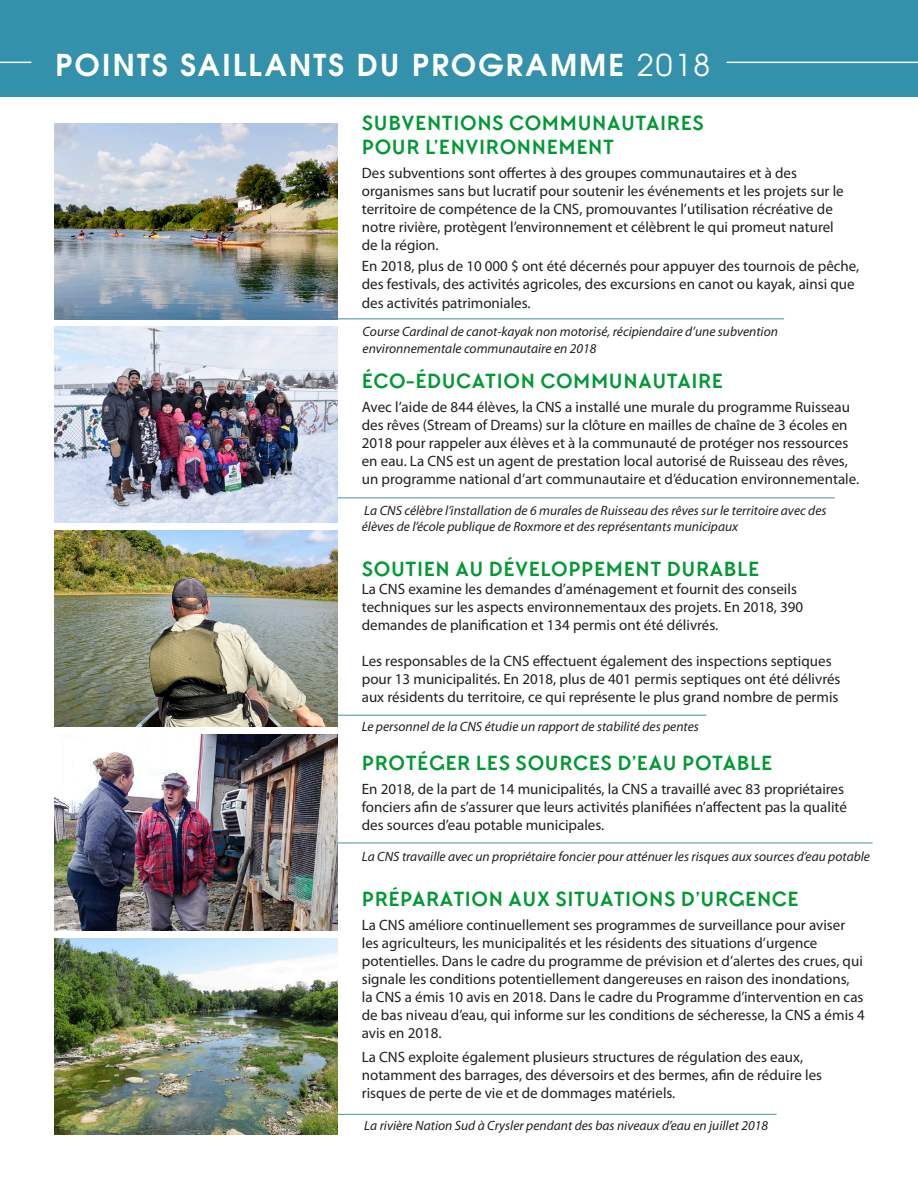
<style>
.page{position:relative;width:918px;height:1188px;background:#fff}
.page>*{position:absolute;margin:0;border:0;box-sizing:border-box;transform-origin:0 0}
.t1{font:700 30px "Te X Gyre Adventor";letter-spacing:.075em;color:#fff}
._11_13_Body{font:700 21px "TT Chocolates";letter-spacing:.03em;color:#093}
._10_12{font:15px/18px "Myriad Pro";color:#231f20}
.Caption{font:italic 13.5px/16.2px "Myriad Pro";color:#231f20}
.s1{font-weight:400}
</style>
<div class="page">
<img style="left:54px;top:531px;width:284px;height:196px">
<img style="left:54px;top:735px;width:284px;height:196px">
<img style="left:54px;top:123px;width:284px;height:196px">
<img style="left:54px;top:327px;width:284px;height:196px">
<img style="left:54px;top:939px;width:284px;height:195px">
<hr style="left:338px;top:319px;width:446px;height:1px;background:#4490a2">
<hr style="left:338px;top:498px;width:497px;height:1px;background:#4490a2">
<hr style="left:338px;top:715px;width:368px;height:1px;background:#4490a2">
<hr style="left:338px;top:843px;width:535px;height:1px;background:#4490a2">
<hr style="left:338px;top:1114px;width:439px;height:1px;background:#4490a2">
<div style="left:0;top:0;width:918px;height:96px;background:#3391ab"></div>
<hr style="left:727px;top:62px;width:191px;height:1px;background:#fff">
<hr style="left:0;top:62px;width:31px;height:1px;background:#fff">
<p class="t1" style="left:56px;top:39px;width:656px">POINTS SAILLANTS DU PROGRAMME <span class="s1">2018</span></p>
<p class="_11_13_Body" style="left:362px;top:109px;width:344px">SUBVENTIONS COMMUNAUTAIRES</p>
<p class="_11_13_Body" style="left:362px;top:133px;width:254px">POUR L’ENVIRONNEMENT</p>
<p class="_10_12" style="left:362px;top:164px;width:483px">Des subventions sont offertes à des groupes communautaires et à des organismes sans but lucratif pour soutenir les événements et les projets sur le territoire de compétence de la CNS, promouvantes l’utilisation récréative de notre rivière, protègent l’environnement et célèbrent le qui promeut naturel</p>
<p class="_10_12" style="left:362px;top:236px;width:78px">de la région.</p>
<p class="_10_12" style="left:362px;top:257px;width:499px">En 2018, plus de 10 000 $ ont été décernés pour appuyer des tournois de pêche, des festivals, des activités agricoles, des excursions en canot ou kayak, ainsi que</p>
<p class="_10_12" style="left:362px;top:294px;width:170px">des activités patrimoniales.</p>
<p class="Caption" style="left:363px;top:324px;width:417px">Course Cardinal de canot-kayak non motorisé, récipiendaire d’une subvention environnementale communautaire en 2018</p>
<p class="_11_13_Body" style="left:362px;top:368px;width:363px">ÉCO-ÉDUCATION COMMUNAUTAIRE</p>
<p class="_10_12" style="left:362px;top:398px;width:499px">Avec l’aide de 844 élèves, la CNS a installé une murale du programme Ruisseau des rêves (Stream of Dreams) sur la clôture en mailles de chaîne de 3 écoles en 2018 pour rappeler aux élèves et à la communauté de protéger nos ressources en eau. La CNS est un agent de prestation local autorisé de Ruisseau des rêves, un programme national d’art communautaire et d’éducation environnementale.</p>
<p class="Caption" style="left:362px;top:502px;width:466px">La CNS célèbre l’installation de 6 murales de Ruisseau des rêves sur le territoire avec des élèves de l’école publique de Roxmore et des représentants municipaux</p>
<p class="_11_13_Body" style="left:362px;top:555px;width:399px">SOUTIEN AU DÉVELOPPEMENT DURABLE</p>
<p class="_10_12" style="left:362px;top:579px;width:443px">La CNS examine les demandes d’aménagement et fournit des conseils techniques sur les aspects environnementaux des projets. En 2018, 390 demandes de planification et 134 permis ont été délivrés.</p>
<p class="_10_12" style="left:362px;top:651px;width:480px">Les responsables de la CNS effectuent également des inspections septiques pour 13 municipalités. En 2018, plus de 401 permis septiques ont été délivrés aux résidents du territoire, ce qui représente le plus grand nombre de permis</p>
<p class="Caption" style="left:362px;top:719px;width:339px">Le personnel de la CNS étudie un rapport de stabilité des pentes</p>
<p class="_11_13_Body" style="left:362px;top:750px;width:412px">PROTÉGER LES SOURCES D’EAU POTABLE</p>
<p class="_10_12" style="left:362px;top:780px;width:487px">En 2018, de la part de 14 municipalités, la CNS a travaillé avec 83 propriétaires fonciers afin de s’assurer que leurs activités planifiées n’affectent pas la qualité des sources d’eau potable municipales.</p>
<p class="Caption" style="left:362px;top:848px;width:510px">La CNS travaille avec un propriétaire foncier pour atténuer les risques aux sources d’eau potable</p>
<p class="_11_13_Body" style="left:362px;top:885px;width:438px">PRÉPARATION AUX SITUATIONS D’URGENCE</p>
<p class="_10_12" style="left:362px;top:915px;width:505px">La CNS améliore continuellement ses programmes de surveillance pour aviser les agriculteurs, les municipalités et les résidents des situations d’urgence potentielles. Dans le cadre du programme de prévision et d’alertes des crues, qui signale les conditions potentiellement dangereuses en raison des inondations,<br>la CNS a émis 10 avis en 2018. Dans le cadre du Programme d’intervention en cas de bas niveau d’eau, qui informe sur les conditions de sécheresse, la CNS a émis 4 avis en 2018.</p>
<p class="_10_12" style="left:362px;top:1047px;width:462px">La CNS exploite également plusieurs structures de régulation des eaux, notamment des barrages, des déversoirs et des bermes, afin de réduire les risques de perte de vie et de dommages matériels.</p>
<p class="Caption" style="left:364px;top:1117px;width:405px">La rivière Nation Sud à Crysler pendant des bas niveaux d’eau en juillet 2018</p>
</div>
